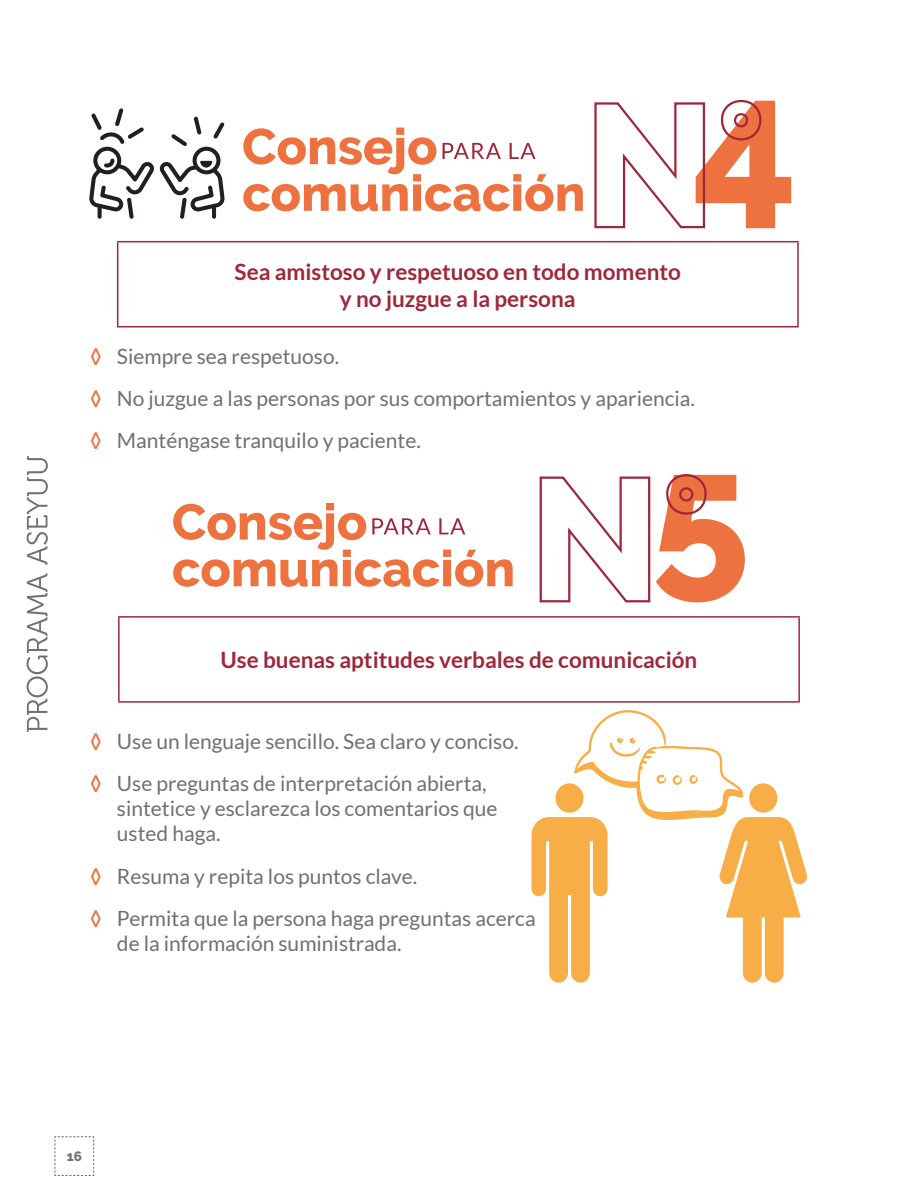
<style>
.page{position:relative;width:918px;height:1188px;background:#fff}
.page>*{position:absolute;margin:0;border:0;box-sizing:border-box;transform-origin:0 0}
.gens{font:700 22.5px "Lato";color:#9e273a}
.t1{font:21px/25.2px "Lato";color:#6e7072}
.t2{font:800 13.5px "Raleway";color:#6e7072}
.s1{font-weight:700;color:#ee723f}
</style>
<div class="page">
<svg style="left:27px;top:456px;width:21px;height:276px"></svg>
<svg style="left:54px;top:1136px;width:40px;height:40px"></svg>
<hr style="left:117px;top:241px;width:682px;height:1px;background:#9e273a">
<hr style="left:117px;top:242px;width:1px;height:84px;background:#9e273a">
<hr style="left:797px;top:242px;width:2px;height:84px;background:#9e273a">
<hr style="left:117px;top:326px;width:682px;height:1px;background:#9e273a">
<hr style="left:118px;top:616px;width:682px;height:2px;background:#9e273a">
<hr style="left:118px;top:618px;width:2px;height:83px;background:#9e273a">
<hr style="left:798px;top:618px;width:2px;height:83px;background:#9e273a">
<hr style="left:118px;top:701px;width:682px;height:2px;background:#9e273a">
<svg style="left:594px;top:99px;width:197px;height:130px"></svg>
<svg style="left:243px;top:128px;width:340px;height:83px"></svg>
<svg style="left:89px;top:108px;width:65px;height:111px"></svg>
<svg style="left:98px;top:204px;width:4px;height:15px"></svg>
<svg style="left:160px;top:116px;width:65px;height:103px"></svg>
<svg style="left:531px;top:710px;width:277px;height:273px"></svg>
<div style="left:749px;top:783px;width:28px;height:30px;background:#f8ae46;border-radius:50%"></div>
<svg style="left:539px;top:474px;width:206px;height:129px"></svg>
<svg style="left:173px;top:503px;width:340px;height:84px"></svg>
<p class="gens" style="left:235px;top:259px;width:448px">Sea amistoso y respetuoso en todo momento</p>
<p class="gens" style="left:340px;top:286px;width:237px">y no juzgue a la persona</p>
<p class="t1" style="left:90px;top:343px;width:251px"><span class="s1">◊</span> Siempre sea respetuoso.</p>
<p class="t1" style="left:90px;top:386px;width:607px"><span class="s1">◊</span> No juzgue a las personas por sus comportamientos y apariencia.</p>
<p class="t1" style="left:90px;top:428px;width:333px"><span class="s1">◊</span> Manténgase tranquilo y paciente.</p>
<p class="gens" style="left:221px;top:647px;width:478px">Use buenas aptitudes verbales de comunicación</p>
<p class="t1" style="left:90px;top:729px;width:430px"><span class="s1">◊</span> Use un lenguaje sencillo. Sea claro y conciso.</p>
<p class="t1" style="left:117px;top:771px;width:382px;text-indent:-27px"><span class="s1">◊</span> Use preguntas de interpretación abierta, sintetice y esclarezca los comentarios que usted haga.</p>
<p class="t1" style="left:90px;top:863px;width:329px"><span class="s1">◊</span> Resuma y repita los puntos clave.</p>
<p class="t1" style="left:117px;top:906px;width:420px;text-indent:-27px"><span class="s1">◊</span> Permita que la persona haga preguntas acerca de la información suministrada.</p>
<p class="t2" style="left:67px;top:1148px;width:17px">16</p>
</div>
